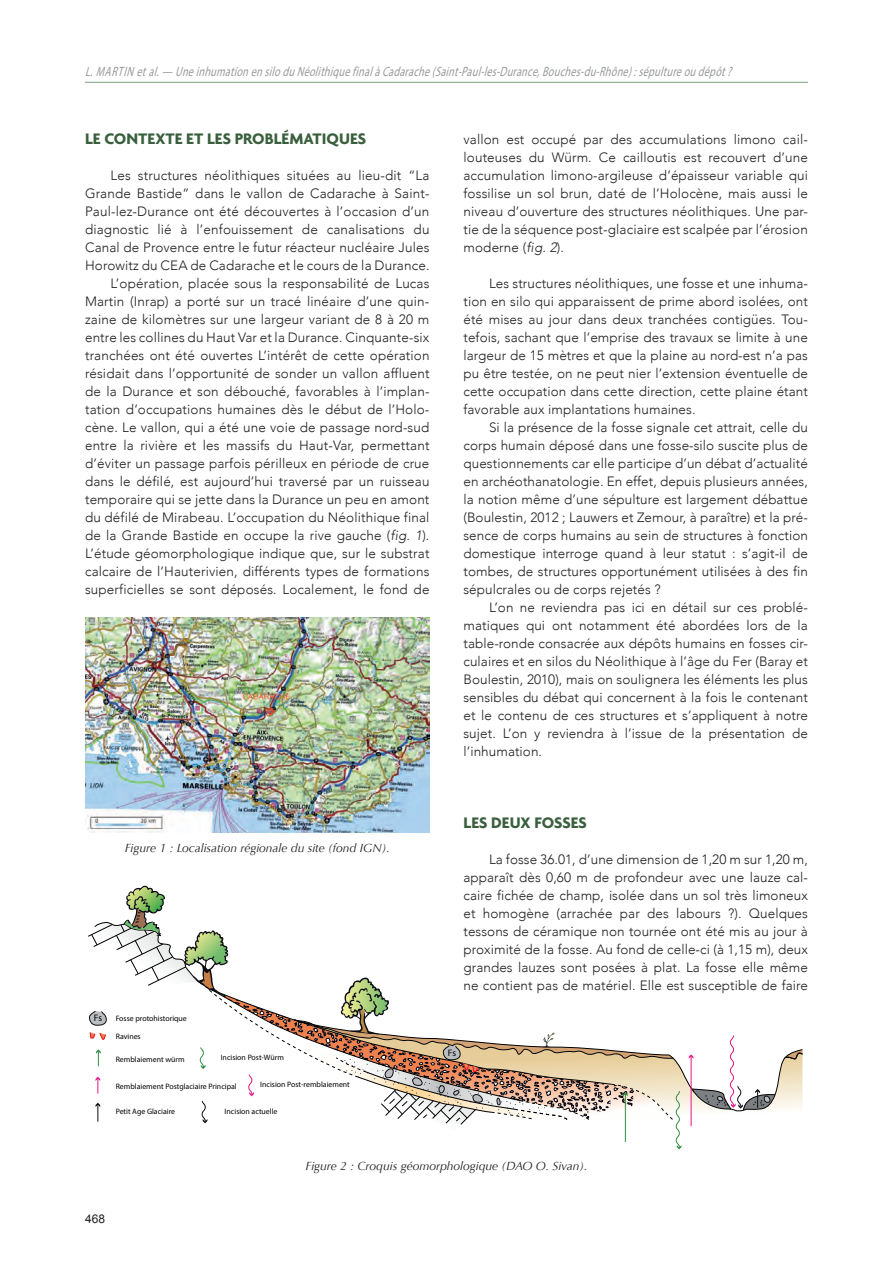
<style>
.page{position:relative;width:893px;height:1263px;background:#fff}
.page>*{position:absolute;margin:0;border:0;box-sizing:border-box;transform-origin:0 0}
.t1{font:700 16.5px "Agenda";color:#395f3d}
.t2{font:300 13.5px/18px "Avenir";letter-spacing:.01em;color:#231f20;text-align:justify}
.t3{font:italic 13.5px "Myriad Pro";color:#97999c;scale:.75 1}
.t4{font:italic 12px "Optima";color:#231f20}
.t5{font:12px "Arial";color:#231f20}
.t6{font:9.45px "Myriad Pro";color:#000001}
.t7{font:7.8px "Myriad Pro";color:#000001}
.s1{font-style:italic}
</style>
<div class="page">
<hr style="left:85px;top:82px;width:723px;height:1px;background:#769d79">
<img style="left:85px;top:617px;width:344px;height:215px">
<svg style="left:681px;top:1049px;width:122px;height:64px"></svg>
<hr style="left:691px;top:1056px;width:1px;height:70px;background:#e71385">
<svg style="left:689px;top:1035px;width:87px;height:76px"></svg>
<svg style="left:88px;top:885px;width:593px;height:264px"></svg>
<p class="t3" style="left:85px;top:63px;width:869px">L.MARTIN etal.— UneinhumationensiloduNéolithiquefinalàCadarache(Saint-Paul-les-Durance,Bouches-du-Rhône):sépultureoudépôt?</p>
<p class="t1" style="left:85px;top:129px;width:283px">LE CONTEXTE ET LES PROBLÉMATIQUES</p>
<p class="t2" style="left:85px;top:166px;width:346px;text-align:right">Les structures néolithiques situées au lieu-dit “La Grande Bastide” dans le vallon de Cadarache à Saint-Paul-lez-Durance ont été découvertes à l’occasion d’un diagnostic lié à l’enfouissement de canalisations du Canal de Provence entre le futur réacteur nucléaire Jules Horowitz du CEA de Cadarache et le cours de la Durance.<br>L’opération, placée sous la responsabilité de Lucas Martin (Inrap) a porté sur un tracé linéaire d’une quin&shy;zaine de kilomètres sur une largeur variant de 8 à 20 m entre les collines du Haut Var et la Durance. Cinquante-six tranchées ont été ouvertes L’intérêt de cette opération résidait dans l’opportunité de sonder un vallon affluent de la Durance et son débouché, favorables à l’implan&shy;tation d’occupations humaines dès le début de l’Holo&shy;cène. Le vallon, qui a été une voie de passage nord-sud entre la rivière et les massifs du Haut-Var, permettant d’éviter un passage parfois périlleux en période de crue dans le défilé, est aujourd’hui traversé par un ruisseau temporaire qui se jette dans la Durance un peu en amont du défilé de Mirabeau. L’occupation du Néolithique final de la Grande Bastide en occupe la rive gauche (<span class="s1">fig. 1</span>).<br>L’étude géomorphologique indique que, sur le substrat calcaire de l’Hauterivien, différents types de formations superficielles se sont déposés. Localement, le fond de</p>
<p class="t2" style="left:463px;top:130px;width:346px">vallon est occupé par des accumulations limono cail&shy;louteuses du Würm. Ce cailloutis est recouvert d’une accumulation limono-argileuse d’épaisseur variable qui fossilise un sol brun, daté de l’Holocène, mais aussi le niveau d’ouverture des structures néolithiques. Une par&shy;tie de la séquence post-glaciaire est scalpée par l’érosion moderne (<span class="s1">fig. 2</span>).</p>
<p class="t2" style="left:463px;top:274px;width:346px;text-indent:26px">Les structures néolithiques, une fosse et une inhuma&shy;tion en silo qui apparaissent de prime abord isolées, ont été mises au jour dans deux tranchées contigües. Tou&shy;tefois, sachant que l’emprise des travaux se limite à une largeur de 15 mètres et que la plaine au nord-est n’a pas pu être testée, on ne peut nier l’extension éventuelle de cette occupation dans cette direction, cette plaine étant favorable aux implantations humaines.</p>
<p class="t2" style="left:463px;top:418px;width:346px;text-indent:26px">Si la présence de la fosse signale cet attrait, celle du corps humain déposé dans une fosse-silo suscite plus de questionnements car elle participe d’un débat d’actualité en archéothanatologie. En effet, depuis plusieurs années, la notion même d’une sépulture est largement débattue (Boulestin, 2012 ; Lauwers et Zemour, à paraître) et la pré&shy;sence de corps humains au sein de structures à fonction domestique interroge quand à leur statut : s’agit-il de tombes, de structures opportunément utilisées à des fin sépulcrales ou de corps rejetés ?</p>
<p class="t2" style="left:463px;top:598px;width:346px;text-indent:26px">L’on ne reviendra pas ici en détail sur ces problé&shy;matiques qui ont notamment été abordées lors de la table-ronde consacrée aux dépôts humains en fosses cir&shy;culaires et en silos du Néolithique à l’âge du Fer (Baray et Boulestin, 2010), mais on soulignera les éléments les plus sensibles du débat qui concernent à la fois le contenant et le contenu de ces structures et s’appliquent à notre sujet. L’on y reviendra à l’issue de la présentation de l’inhumation.</p>
<p class="t4" style="left:125px;top:840px;width:266px">Figure 1 : Localisation régionale du site (fond IGN).</p>
<p class="t6" style="left:94px;top:1012px;width:10px">Fs</p>
<p class="t7" style="left:116px;top:1013px;width:73px">Fosse protohistorique</p>
<p class="t7" style="left:116px;top:1055px;width:70px">Remblaiement würm</p>
<p class="t7" style="left:221px;top:1052px;width:65px">Incision Post-Würm</p>
<p class="t7" style="left:116px;top:1031px;width:27px">Ravines</p>
<p class="t7" style="left:260px;top:1080px;width:91px">Incision Post-remblaiement</p>
<p class="t7" style="left:116px;top:1082px;width:123px">Remblaiement Postglaciaire Principal</p>
<p class="t7" style="left:116px;top:1107px;width:61px">Petit Age Glaciaire</p>
<p class="t7" style="left:225px;top:1107px;width:54px">Incision actuelle</p>
<p class="t1" style="left:463px;top:813px;width:125px">LES DEUX FOSSES</p>
<p class="t2" style="left:463px;top:850px;width:346px;text-indent:26px">La fosse 36.01, d’une dimension de 1,20 m sur 1,20 m, apparaît dès 0,60 m de profondeur avec une lauze cal&shy;caire fichée de champ, isolée dans un sol très limoneux et homogène (arrachée par des labours ?). Quelques tessons de céramique non tournée ont été mis au jour à proximité de la fosse. Au fond de celle-ci (à 1,15 m), deux grandes lauzes sont posées à plat. La fosse elle même ne contient pas de matériel. Elle est susceptible de faire</p>
<p class="t6" style="left:448px;top:1046px;width:10px">Fs</p>
<p class="t5" style="left:85px;top:1210px;width:22px">468</p>
<p class="t4" style="left:306px;top:1159px;width:283px">Figure 2 : Croquis géomorphologique (DAO O. Sivan).</p>
</div>
